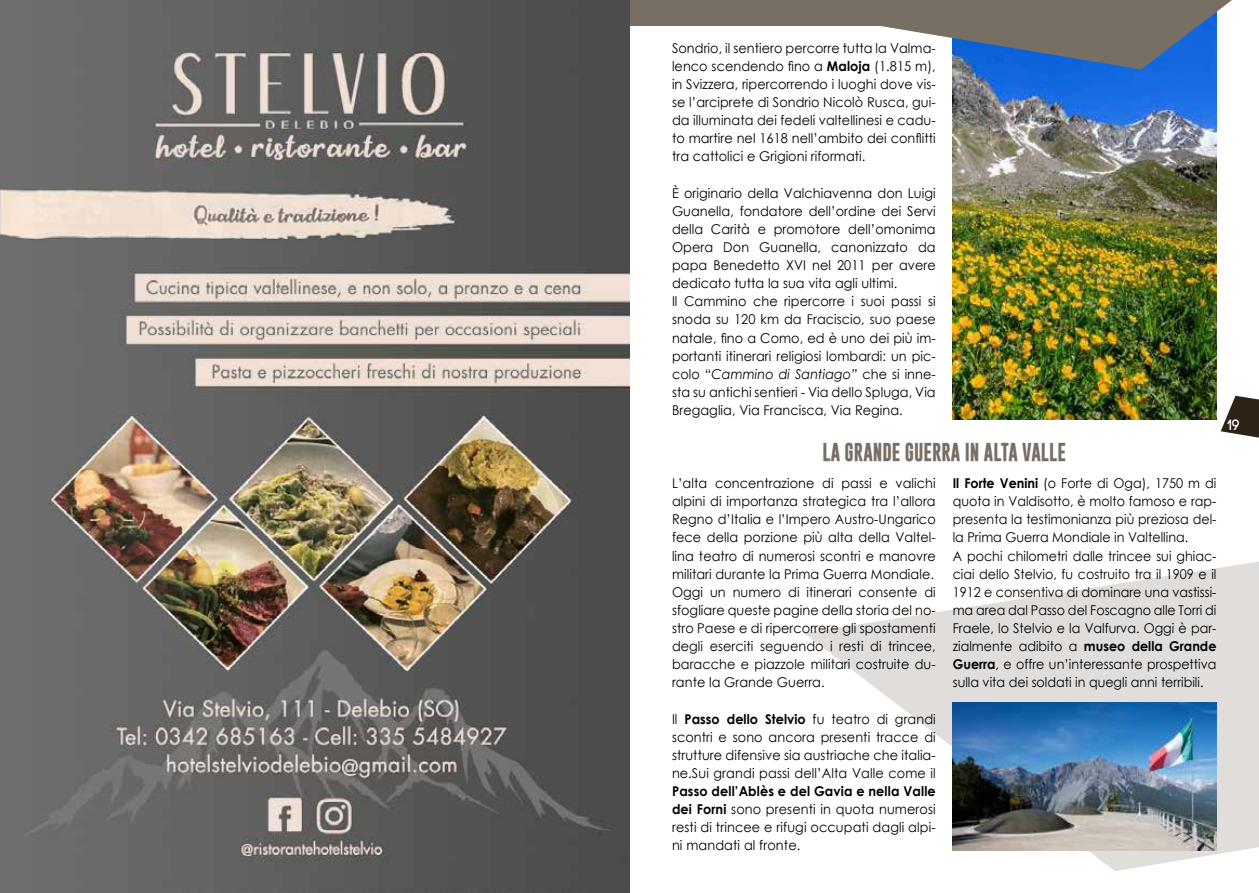
<style>
.page{position:relative;width:1259px;height:893px;background:#fff}
.page>*{position:absolute;margin:0;border:0;box-sizing:border-box;transform-origin:0 0}
.t1{font:700 18.75px "Gobold";color:#776e64;scale:.94 1}
.t2{font:700 15px "Code";color:#fff;scale:.9 1}
.t3{font:13.5px/18.1px "Century Gothic";letter-spacing:.005em;color:#000;text-align:justify;scale:.95 1}
.t4{font:13.5px/18.1px "Century Gothic";letter-spacing:.005em;color:#000;scale:.94 1}
.s1{font-weight:700}
.s2{font-style:italic}
</style>
<div class="page">
<svg style="left:1220px;top:396px;width:39px;height:42px"></svg>
<svg style="left:804px;top:561px;width:455px;height:310px;fill:#e0dddb"></svg>
<img style="left:952px;top:69px;width:264px;height:350px">
<img style="left:952px;top:703px;width:264px;height:147px">
<svg style="left:881px;top:0;width:351px;height:69px"></svg>
<div style="left:0;top:0;width:1038px;height:26px;background:#776e64"></div>
<img style="left:0;top:0;width:629px;height:893px">
<p class="t3" style="left:672px;top:38px;width:279px">Sondrio, il sentiero percorre tutta la Valma&shy;lenco scendendo fino a <span class="s1">Maloja</span> (1.815 m), in Svizzera, ripercorrendo i luoghi dove vis&shy;se l’arciprete di Sondrio Nicolò Rusca, gui&shy;da illuminata dei fedeli valtellinesi e cadu&shy;to martire nel 1618 nell’ambito dei conflitti tra cattolici e Grigioni riformati.</p>
<p class="t3" style="left:672px;top:183px;width:279px;text-align:left">È originario della Valchiavenna don Luigi Guanella, fondatore dell’ordine dei Servi della Carità e promotore dell’omonima Opera Don Guanella, canonizzato da papa Benedetto XVI nel 2011 per avere dedicato tutta la sua vita agli ultimi.<br>Il Cammino che ripercorre i suoi passi si snoda su 120 km da Fraciscio, suo paese natale, fino a Como, ed è uno dei più im&shy;portanti itinerari religiosi lombardi: un pic&shy;colo <span class="s2">“Cammino di Santiago”</span> che si inne&shy;sta su antichi sentieri - Via dello Spluga, Via Bregaglia, Via Francisca, Via Regina.</p>
<h1 class="t1" style="left:822px;top:439px;width:260px">LA GRANDE GUERRA IN ALTA VALLE</h1>
<p class="t3" style="left:672px;top:474px;width:279px;text-align:left">L’alta concentrazione di passi e valichi alpini di importanza strategica tra l’allora Regno d’Italia e l’Impero Austro-Ungarico fece della porzione più alta della Valtel&shy;lina teatro di numerosi scontri e manovre militari durante la Prima Guerra Mondiale.<br>Oggi un numero di itinerari consente di sfogliare queste pagine della storia del no&shy;stro Paese e di ripercorrere gli spostamenti degli eserciti seguendo i resti di trincee, baracche e piazzole militari costruite du&shy;rante la Grande Guerra.</p>
<p class="t3" style="left:672px;top:709px;width:279px">Il <span class="s1">Passo dello Stelvio</span> fu teatro di grandi scontri e sono ancora presenti tracce di strutture difensive sia austriache che italia&shy;ne.Sui grandi passi dell’Alta Valle come il</p>
<p class="t3" style="left:672px;top:782px;width:279px"><span class="s1">Passo dell’Ablès e del Gavia e nella Valle dei Forni</span> sono presenti in quota numerosi resti di trincee e rifugi occupati dagli alpi&shy;ni mandati al fronte.</p>
<p class="t4" style="left:952px;top:474px;width:282px"><span class="s1">Il Forte Venini</span> (o Forte di Oga), 1750 m di quota in Valdisotto, è molto famoso e rap&shy;presenta la testimonianza più preziosa del&shy;la Prima Guerra Mondiale in Valtellina.<br>A pochi chilometri dalle trincee sui ghiac&shy;ciai dello Stelvio, fu costruito tra il 1909 e il 1912 e consentiva di dominare una vastissi&shy;ma area dal Passo del Foscagno alle Torri di Fraele, lo Stelvio e la Valfurva. Oggi è par&shy;zialmente adibito a <span class="s1">museo della Grande Guerra</span>, e offre un’interessante prospettiva sulla vita dei soldati in quegli anni terribili.</p>
<p class="t2" style="left:1228px;top:417px;width:14px">19</p>
</div>
